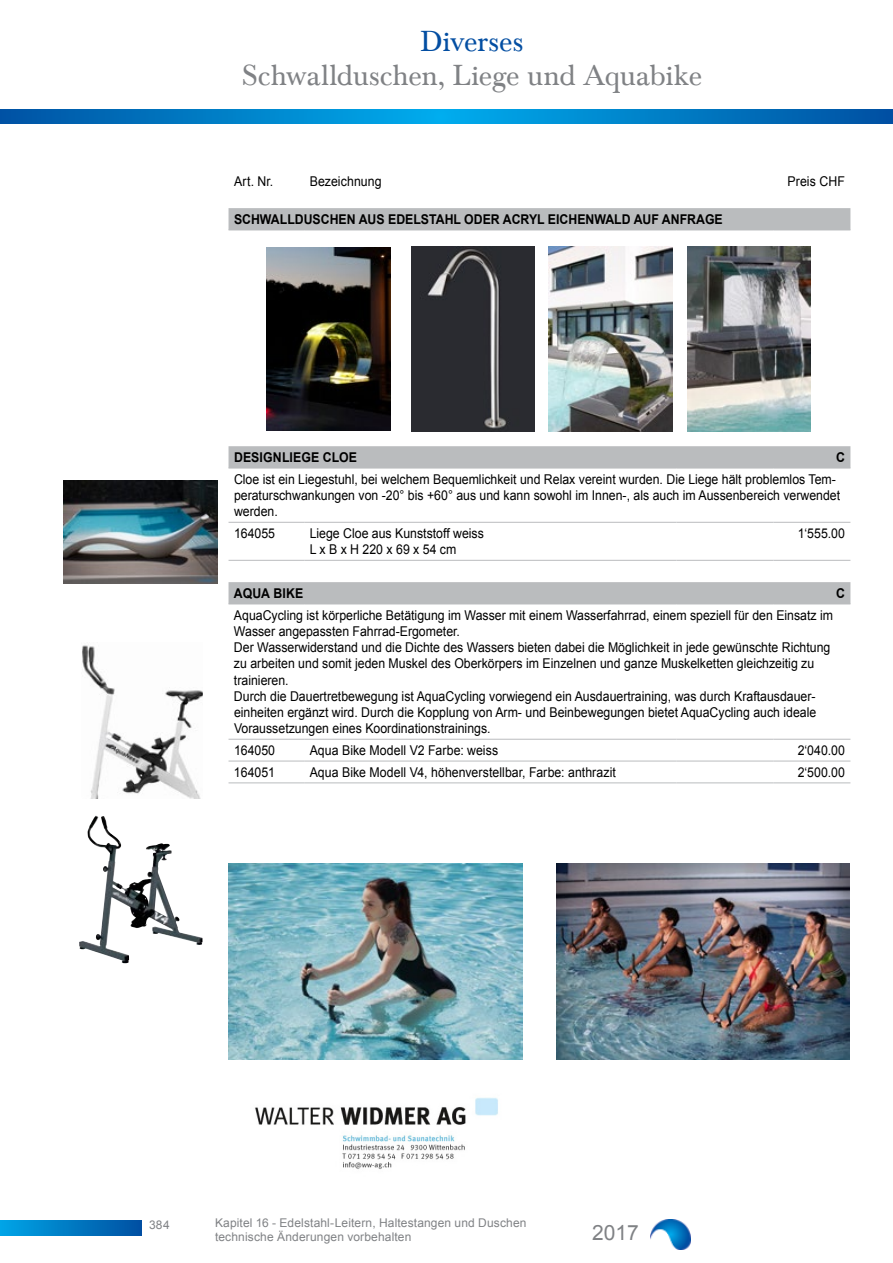
<style>
.page{position:relative;width:893px;height:1263px;background:#fff}
.page>*{position:absolute;margin:0;border:0;box-sizing:border-box;transform-origin:0 0}
.t1{font:30px "Baskerville Com";letter-spacing:-.005em;color:#808285}
.t2{font:30px "Baskerville Com";letter-spacing:-.005em;color:#034ea2}
.t3{font:21px "Arial";color:#808285}
.t4{font:13.5px/16.2px "Arial";color:#000;scale:.91 1}
.t5{font:700 13.5px "Arial";color:#000;scale:.91 1}
.t6{font:12px/14.4px "Arial";letter-spacing:.01em;color:#808285}
</style>
<div class="page">
<img style="left:82px;top:645px;width:121px;height:154px">
<img style="left:64px;top:481px;width:154px;height:103px">
<img style="left:79px;top:816px;width:57px;height:147px">
<img style="left:229px;top:864px;width:293px;height:196px">
<img style="left:556px;top:864px;width:294px;height:196px">
<svg style="left:229px;top:208px;width:621px;height:396px"></svg>
<hr style="left:304px;top:230px;width:372px;height:1px;background:#babcbe">
<hr style="left:304px;top:522px;width:372px;height:1px;background:#babcbe">
<hr style="left:304px;top:739px;width:372px;height:1px;background:#babcbe">
<hr style="left:229px;top:230px;width:75px;height:1px;background:#babcbe">
<hr style="left:676px;top:230px;width:97px;height:1px;background:#babcbe">
<hr style="left:773px;top:230px;width:77px;height:1px;background:#babcbe">
<hr style="left:229px;top:468px;width:75px;height:1px;background:#babcbe">
<hr style="left:304px;top:468px;width:372px;height:1px;background:#babcbe">
<hr style="left:676px;top:468px;width:97px;height:1px;background:#babcbe">
<hr style="left:773px;top:468px;width:77px;height:1px;background:#babcbe">
<hr style="left:229px;top:522px;width:75px;height:1px;background:#babcbe">
<hr style="left:676px;top:522px;width:97px;height:1px;background:#babcbe">
<hr style="left:773px;top:522px;width:77px;height:1px;background:#babcbe">
<hr style="left:229px;top:604px;width:75px;height:1px;background:#babcbe">
<hr style="left:304px;top:604px;width:372px;height:1px;background:#babcbe">
<hr style="left:676px;top:604px;width:97px;height:1px;background:#babcbe">
<hr style="left:773px;top:604px;width:77px;height:1px;background:#babcbe">
<hr style="left:229px;top:739px;width:75px;height:1px;background:#babcbe">
<hr style="left:676px;top:739px;width:97px;height:1px;background:#babcbe">
<hr style="left:773px;top:739px;width:77px;height:1px;background:#babcbe">
<hr style="left:229px;top:560px;width:75px;height:1px;background:#babcbe">
<hr style="left:304px;top:560px;width:372px;height:1px;background:#babcbe">
<hr style="left:676px;top:560px;width:97px;height:1px;background:#babcbe">
<hr style="left:773px;top:560px;width:77px;height:1px;background:#babcbe">
<hr style="left:229px;top:761px;width:75px;height:1px;background:#babcbe">
<hr style="left:304px;top:761px;width:372px;height:1px;background:#babcbe">
<hr style="left:676px;top:761px;width:97px;height:1px;background:#babcbe">
<hr style="left:773px;top:761px;width:77px;height:1px;background:#babcbe">
<hr style="left:229px;top:782px;width:75px;height:1px;background:#babcbe">
<hr style="left:304px;top:782px;width:372px;height:1px;background:#babcbe">
<hr style="left:676px;top:782px;width:97px;height:1px;background:#babcbe">
<hr style="left:773px;top:782px;width:77px;height:1px;background:#babcbe">
<svg style="left:0;top:1220px;width:141px;height:15px"></svg>
<svg style="left:0;top:110px;width:893px;height:13px"></svg>
<img style="left:651px;top:1219px;width:40px;height:30px">
<img style="left:255px;top:1097px;width:243px;height:72px">
<h1 class="t2" style="left:420px;top:25px;width:105px">Diverses</h1>
<h1 class="t1" style="left:242px;top:59px;width:462px">Schwallduschen, Liege und Aquabike</h1>
<p class="t4" style="left:234px;top:173px;width:45px">Art. Nr.</p>
<p class="t4" style="left:310px;top:173px;width:81px">Bezeichnung</p>
<p class="t4" style="left:788px;top:173px;width:65px">Preis CHF</p>
<p class="t5" style="left:234px;top:210px;width:539px">SCHWALLDUSCHEN AUS EDELSTAHL ODER ACRYL EICHENWALD AUF ANFRAGE</p>
<p class="t5" style="left:234px;top:448px;width:137px">DESIGNLIEGE CLOE</p>
<p class="t5" style="left:836px;top:448px;width:11px">C</p>
<p class="t4" style="left:234px;top:471px;width:668px">Cloe ist ein Liegestuhl, bei welchem Bequemlichkeit und Relax vereint wurden. Die Liege hält problemlos Tem&shy;peraturschwankungen von -20° bis +60° aus und kann sowohl im Innen-, als auch im Aussenbereich verwendet werden.</p>
<p class="t4" style="left:234px;top:525px;width:47px">164055</p>
<p class="t4" style="left:310px;top:525px;width:193px">Liege Cloe aus Kunststoff weiss<br>L x B x H 220 x 69 x 54 cm</p>
<p class="t4" style="left:798px;top:525px;width:53px">1‘555.00</p>
<p class="t5" style="left:234px;top:584px;width:78px">AQUA BIKE</p>
<p class="t5" style="left:836px;top:584px;width:11px">C</p>
<p class="t4" style="left:234px;top:607px;width:660px">AquaCycling ist körperliche Betätigung im Wasser mit einem Wasserfahrrad, einem speziell für den Einsatz im Wasser angepassten Fahrrad-Ergometer.<br>Der Wasserwiderstand und die Dichte des Wassers bieten dabei die Möglichkeit in jede gewünschte Richtung zu arbeiten und somit jeden Muskel des Oberkörpers im Einzelnen und ganze Muskelketten gleichzeitig zu trainieren.<br>Durch die Dauertretbewegung ist AquaCycling vorwiegend ein Ausdauertraining, was durch Kraftausdauer&shy;einheiten ergänzt wird. Durch die Kopplung von Arm- und Beinbewegungen bietet AquaCycling auch ideale Voraussetzungen eines Koordinationstrainings.</p>
<p class="t4" style="left:234px;top:742px;width:47px">164050</p>
<p class="t4" style="left:310px;top:742px;width:209px">Aqua Bike Modell V2 Farbe: weiss</p>
<p class="t4" style="left:798px;top:742px;width:53px">2‘040.00</p>
<p class="t4" style="left:234px;top:764px;width:47px">164051</p>
<p class="t4" style="left:310px;top:764px;width:338px">Aqua Bike Modell V4, höhenverstellbar, Farbe: anthrazit</p>
<p class="t4" style="left:798px;top:764px;width:53px">2‘500.00</p>
<p class="t6" style="left:149px;top:1218px;width:22px">384</p>
<p class="t6" style="left:215px;top:1216px;width:313px">Kapitel 16 - Edelstahl-Leitern, Haltestangen und Duschen technische Änderungen vorbehalten</p>
<h2 class="t3" style="left:592px;top:1219px;width:48px">2017</h2>
</div>
